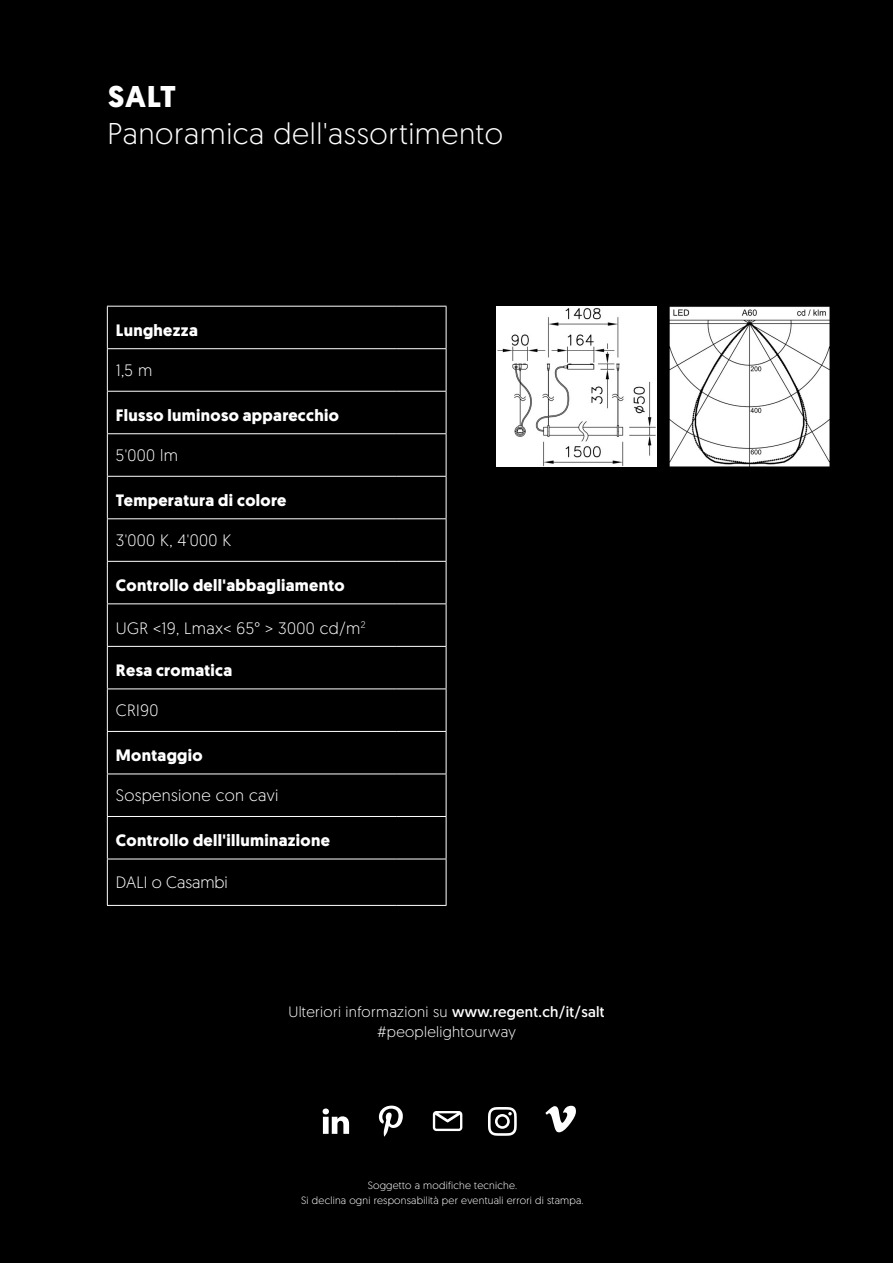
<style>
.page{position:relative;width:893px;height:1263px;background:#000}
.page>*{position:absolute;margin:0;border:0;box-sizing:border-box;transform-origin:0 0}
.t1{font:300 30px "Geomanist";letter-spacing:.02em;color:#fff}
.t2{font:700 30px "Geomanist";color:#fff}
.t3{font:700 16.5px "Geomanist";letter-spacing:.02em;color:#fff}
.t4{font:300 16.5px "Geomanist";letter-spacing:.02em;color:#fff}
.t5{font:300 16.5px "Geomanist";color:#fff}
.t6{font:300 15px/19.5px "Geomanist";letter-spacing:.02em;color:#fff;text-align:center}
.t7{font:300 10.5px/15px "Geomanist";letter-spacing:.02em;color:#fff;text-align:center}
.s1{font-weight:400}
</style>
<div class="page">
<hr style="left:892px;top:0;width:1px;height:1263px;background:#101011">
<img style="left:496px;top:306px;width:160px;height:160px">
<img style="left:669px;top:306px;width:160px;height:160px">
<hr style="left:107px;top:306px;width:290px;height:1px;background:#fff">
<hr style="left:397px;top:306px;width:49px;height:1px;background:#fff">
<hr style="left:107px;top:348px;width:290px;height:1px;background:#fff">
<hr style="left:397px;top:348px;width:49px;height:1px;background:#fff">
<hr style="left:107px;top:391px;width:290px;height:1px;background:#fff">
<hr style="left:397px;top:391px;width:49px;height:1px;background:#fff">
<hr style="left:107px;top:433px;width:290px;height:1px;background:#fff">
<hr style="left:397px;top:433px;width:49px;height:1px;background:#fff">
<hr style="left:107px;top:476px;width:290px;height:1px;background:#fff">
<hr style="left:397px;top:476px;width:49px;height:1px;background:#fff">
<hr style="left:107px;top:518px;width:290px;height:1px;background:#fff">
<hr style="left:397px;top:518px;width:49px;height:1px;background:#fff">
<hr style="left:107px;top:561px;width:290px;height:1px;background:#fff">
<hr style="left:397px;top:561px;width:49px;height:1px;background:#fff">
<hr style="left:107px;top:603px;width:290px;height:1px;background:#fff">
<hr style="left:397px;top:603px;width:49px;height:1px;background:#fff">
<hr style="left:107px;top:646px;width:290px;height:1px;background:#fff">
<hr style="left:397px;top:646px;width:49px;height:1px;background:#fff">
<hr style="left:107px;top:688px;width:290px;height:1px;background:#fff">
<hr style="left:397px;top:688px;width:49px;height:1px;background:#fff">
<hr style="left:107px;top:731px;width:290px;height:1px;background:#fff">
<hr style="left:397px;top:731px;width:49px;height:1px;background:#fff">
<hr style="left:107px;top:773px;width:290px;height:1px;background:#fff">
<hr style="left:397px;top:773px;width:49px;height:1px;background:#fff">
<hr style="left:107px;top:816px;width:290px;height:1px;background:#fff">
<hr style="left:397px;top:816px;width:49px;height:1px;background:#fff">
<hr style="left:107px;top:859px;width:290px;height:1px;background:#fff">
<hr style="left:397px;top:859px;width:49px;height:1px;background:#fff">
<hr style="left:107px;top:905px;width:290px;height:1px;background:#fff">
<hr style="left:397px;top:905px;width:49px;height:1px;background:#fff">
<hr style="left:107px;top:307px;width:1px;height:41px;background:#fff">
<hr style="left:107px;top:349px;width:1px;height:42px;background:#fff">
<hr style="left:107px;top:392px;width:1px;height:41px;background:#fff">
<hr style="left:107px;top:434px;width:1px;height:42px;background:#fff">
<hr style="left:107px;top:477px;width:1px;height:41px;background:#fff">
<hr style="left:107px;top:519px;width:1px;height:42px;background:#fff">
<hr style="left:107px;top:562px;width:1px;height:41px;background:#fff">
<hr style="left:107px;top:604px;width:1px;height:42px;background:#fff">
<hr style="left:107px;top:647px;width:1px;height:41px;background:#fff">
<hr style="left:107px;top:689px;width:1px;height:42px;background:#fff">
<hr style="left:107px;top:732px;width:1px;height:41px;background:#fff">
<hr style="left:107px;top:774px;width:1px;height:42px;background:#fff">
<hr style="left:107px;top:817px;width:1px;height:42px;background:#fff">
<hr style="left:107px;top:859px;width:1px;height:46px;background:#fff">
<hr style="left:446px;top:307px;width:1px;height:41px;background:#fff">
<hr style="left:446px;top:349px;width:1px;height:42px;background:#fff">
<hr style="left:446px;top:392px;width:1px;height:41px;background:#fff">
<hr style="left:446px;top:434px;width:1px;height:42px;background:#fff">
<hr style="left:446px;top:477px;width:1px;height:41px;background:#fff">
<hr style="left:446px;top:519px;width:1px;height:42px;background:#fff">
<hr style="left:446px;top:562px;width:1px;height:41px;background:#fff">
<hr style="left:446px;top:604px;width:1px;height:42px;background:#fff">
<hr style="left:446px;top:647px;width:1px;height:41px;background:#fff">
<hr style="left:446px;top:689px;width:1px;height:42px;background:#fff">
<hr style="left:446px;top:732px;width:1px;height:41px;background:#fff">
<hr style="left:446px;top:774px;width:1px;height:42px;background:#fff">
<hr style="left:446px;top:817px;width:1px;height:42px;background:#fff">
<hr style="left:446px;top:859px;width:1px;height:46px;background:#fff">
<svg style="left:322px;top:1108px;width:28px;height:26px"></svg>
<svg style="left:378px;top:1105px;width:25px;height:32px"></svg>
<svg style="left:488px;top:1107px;width:29px;height:29px"></svg>
<svg style="left:545px;top:1106px;width:31px;height:26px"></svg>
<svg style="left:433px;top:1111px;width:29px;height:20px"></svg>
<h1 class="t2" style="left:108px;top:76px;width:69px">SALT</h1>
<h1 class="t1" style="left:107px;top:115px;width:397px">Panoramica dell'assortimento</h1>
<p class="t3" style="left:116px;top:319px;width:84px">Lunghezza</p>
<p class="t4" style="left:116px;top:360px;width:38px">1,5 m</p>
<p class="t3" style="left:116px;top:404px;width:225px">Flusso luminoso apparecchio</p>
<p class="t4" style="left:116px;top:445px;width:64px">5'000 lm</p>
<p class="t3" style="left:116px;top:489px;width:172px">Temperatura di colore</p>
<p class="t4" style="left:116px;top:530px;width:117px">3'000 K, 4'000 K</p>
<p class="t3" style="left:116px;top:574px;width:230px">Controllo dell'abbagliamento</p>
<p class="t4" style="left:116px;top:617px;width:251px">UGR &lt;19, Lmax&lt; 65° &gt; 3000 cd/m<sup>2</sup></p>
<p class="t3" style="left:116px;top:659px;width:118px">Resa cromatica</p>
<p class="t4" style="left:116px;top:700px;width:44px">CRI90</p>
<p class="t3" style="left:116px;top:744px;width:88px">Montaggio</p>
<p class="t4" style="left:116px;top:785px;width:164px">Sospensione con cavi</p>
<p class="t3" style="left:116px;top:829px;width:216px">Controllo dell'illuminazione</p>
<p class="t5" style="left:116px;top:872px;width:114px">DALI o Casambi</p>
<p class="t6" style="left:288px;top:1001px;width:318px">Ulteriori informazioni su <span class="s1">www.regent.ch/it/salt </span>#peoplelightourway</p>
<p class="t7" style="left:301px;top:1178px;width:284px">Soggetto a modifiche tecniche.<br>Si declina ogni responsabilità per eventuali errori di stampa.</p>
</div>
